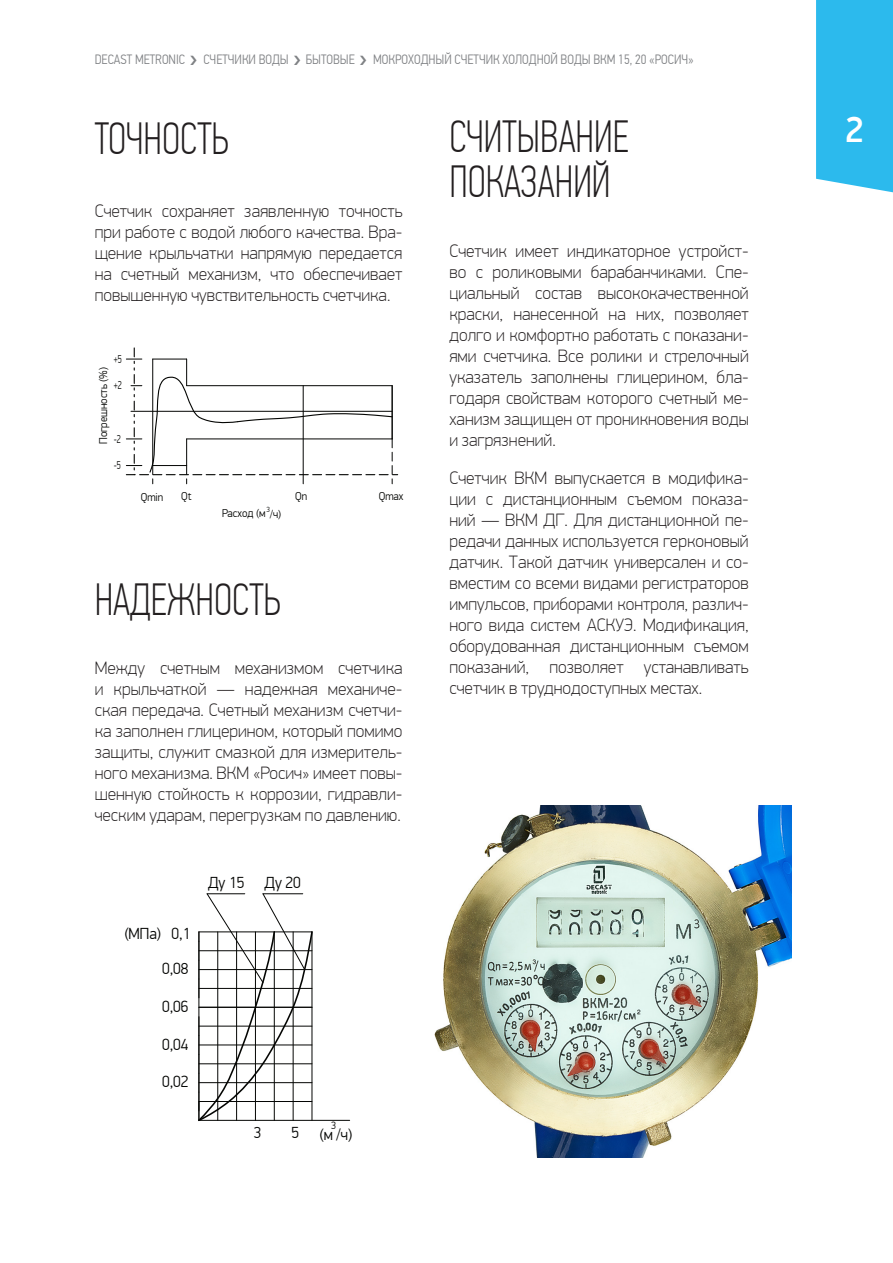
<style>
.page{position:relative;width:893px;height:1263px;background:#fff}
.page>*{position:absolute;margin:0;border:0;box-sizing:border-box;transform-origin:0 0}
.t1{font:100 45px/45px "PF Din Text Comp Pro";color:#231f20}
.t2{font:500 36px "PF Din Display Pro";color:#fff}
.t3{font:100 18px/21px "PF Din Display Pro";color:#231f20;text-align:justify}
.t4{font:300 16.2px "PF Din Display Pro";color:#040503;scale:.96 1}
.t5{font:300 13.5px "PF Din Text Cond Pro";color:#808285}
.t6{font:300 11.4px "PF Din Display Pro";color:#040503;scale:.96 1}
.t7{font:300 11.4px "PF Din Display Pro";color:#040503;scale:.71 1}
.t8{font:300 10.8px "PF Din Display Pro";color:#040503;scale:.96 1}
.t9{font:300 7.65px "PF Din Display Pro";color:#040503;scale:.96 1}
</style>
<div class="page">
<div style="left:816px;top:0;width:77px;height:193px;background:#2cbaed"></div>
<svg style="left:126px;top:348px;width:272px;height:136px"></svg>
<svg style="left:198px;top:893px;width:152px;height:228px"></svg>
<img style="left:434px;top:805px;width:357px;height:353px">
<p class="t5" style="left:95px;top:52px;width:92px">DECAST METRONIC</p>
<p class="t5" style="left:203px;top:52px;width:87px">СЧЕТЧИКИ ВОДЫ</p>
<p class="t5" style="left:306px;top:52px;width:51px">БЫТОВЫЕ</p>
<p class="t5" style="left:373px;top:52px;width:322px">МОКРОХОДНЫЙ СЧЕТЧИК ХОЛОДНОЙ ВОДЫ ВКМ 15, 20 «РОСИЧ»</p>
<p class="t1" style="left:95px;top:115px;width:136px">ТОЧНОСТЬ</p>
<p class="t3" style="left:95px;top:200px;width:309px">Счетчик сохраняет заявленную точность при работе с водой любого качества. Вра&shy;щение крыльчатки напрямую передается на счетный механизм, что обеспечивает повышенную чувствительность счетчика.</p>
<p class="t7" style="left:114px;top:353px;width:13px">+5</p>
<p class="t6" style="left:97px;top:444px;width:82px;rotate:-90deg">Погрешность (%)</p>
<p class="t7" style="left:114px;top:379px;width:13px">+2</p>
<p class="t7" style="left:114px;top:433px;width:11px">-2</p>
<p class="t7" style="left:114px;top:459px;width:11px">-5</p>
<p class="t6" style="left:141px;top:490px;width:25px">Qmin</p>
<p class="t6" style="left:181px;top:490px;width:12px">Qt</p>
<p class="t6" style="left:295px;top:490px;width:14px">Qn</p>
<p class="t6" style="left:379px;top:490px;width:27px">Qmax</p>
<p class="t6" style="left:222px;top:507px;width:63px">Расход (м /ч)</p>
<p class="t9" style="left:267px;top:505px;width:5px">3</p>
<p class="t1" style="left:95px;top:577px;width:188px">НАДЕЖНОСТЬ</p>
<p class="t3" style="left:95px;top:658px;width:309px">Между счетным механизмом счетчика и крыльчаткой — надежная механиче&shy;ская передача. Счетный механизм счетчи&shy;ка заполнен глицерином, который помимо защиты, служит смазкой для измеритель&shy;ного механизма. ВКМ «Росич» имеет повы&shy;шенную стойкость к коррозии, гидравли&shy;ческим ударам, перегрузкам по давлению.</p>
<p class="t4" style="left:124px;top:924px;width:40px">(МПа)</p>
<p class="t4" style="left:172px;top:924px;width:21px">0,1</p>
<p class="t4" style="left:162px;top:959px;width:29px">0,08</p>
<p class="t4" style="left:162px;top:997px;width:29px">0,06</p>
<p class="t4" style="left:162px;top:1035px;width:29px">0,04</p>
<p class="t4" style="left:162px;top:1073px;width:29px">0,02</p>
<p class="t4" style="left:208px;top:873px;width:39px">Ду 15</p>
<p class="t4" style="left:265px;top:873px;width:39px">Ду 20</p>
<p class="t4" style="left:254px;top:1123px;width:9px">3</p>
<p class="t4" style="left:292px;top:1123px;width:9px">5</p>
<p class="t8" style="left:331px;top:1119px;width:7px">3</p>
<p class="t4" style="left:319px;top:1125px;width:36px">(м /ч)</p>
<p class="t1" style="left:449px;top:114px;width:181px">СЧИТЫВАНИЕ<br>ПОКАЗАНИЙ</p>
<p class="t3" style="left:449px;top:240px;width:301px">Счетчик имеет индикаторное устройст&shy;во с роликовыми барабанчиками. Спе&shy;циальный состав высококачественной краски, нанесенной на них, позволяет долго и комфортно работать с показани&shy;ями счетчика. Все ролики и стрелочный указатель заполнены глицерином, бла&shy;годаря свойствам которого счетный ме&shy;ханизм защищен от проникновения воды и загрязнений.</p>
<p class="t3" style="left:449px;top:467px;width:301px">Счетчик ВКМ выпускается в модифика&shy;ции с дистанционным съемом показа&shy;ний — ВКМ ДГ. Для дистанционной пе&shy;редачи данных используется герконовый датчик. Такой датчик универсален и со&shy;вместим со всеми видами регистраторов импульсов, приборами контроля, различ&shy;ного вида систем АСКУЭ. Модификация, оборудованная дистанционным съемом показаний, позволяет устанавливать счетчик в труднодоступных местах.</p>
<p class="t2" style="left:845px;top:108px;width:20px">2</p>
</div>
